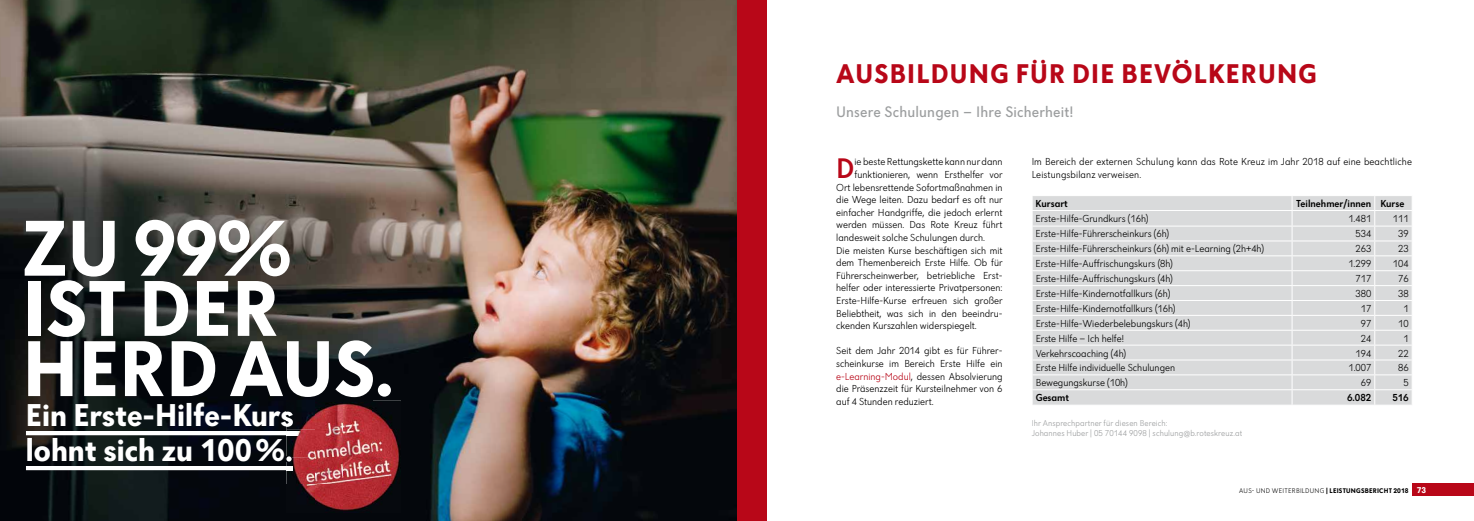
<style>
.page{position:relative;width:1474px;height:521px;background:#fff}
.page>*{position:absolute;margin:0;border:0;box-sizing:border-box;transform-origin:0 0}
.t1{font:700 81.73px/60.2px "Dunant";letter-spacing:.005em;color:#fff}
.t2{font:700 32.64px/34.9px "Dunant";color:#fff}
.t3{font:500 29.31px "Dunant";color:#b80718}
.t4{font:700 28px "Dunant";letter-spacing:.045em;color:#b80718}
.t5{font:15.75px "Dunant";letter-spacing:.01em;color:#9c9e9f}
.t6{font:300 10.5px/12.6px "Dunant";color:#000;text-align:justify}
.t7{font:500 10.5px "Dunant";color:#000}
.t8{font:300 8.75px/10.5px "Dunant";letter-spacing:.01em;color:#9c9e9f}
.t9{font:700 7px "Dunant";letter-spacing:.035em;color:#000}
.s1{color:#b80718}
.s2{font-weight:300}
.s3{font-size:8.75px;color:#fff}
</style>
<div class="page">
<div style="left:1411px;top:484px;width:62px;height:12px;background:#b80718"></div>
<div style="left:737px;top:0;width:29px;height:521px;background:#b80718"></div>
<div style="left:1032px;top:196px;width:379px;height:209px;background:#d9dadb"></div>
<hr style="left:1031px;top:210px;width:260px;height:1px;background:#fff">
<hr style="left:1291px;top:210px;width:83px;height:1px;background:#fff">
<hr style="left:1374px;top:210px;width:38px;height:1px;background:#fff">
<hr style="left:1031px;top:226px;width:260px;height:1px;background:#fff">
<hr style="left:1291px;top:226px;width:83px;height:1px;background:#fff">
<hr style="left:1374px;top:226px;width:38px;height:1px;background:#fff">
<hr style="left:1031px;top:240px;width:260px;height:1px;background:#fff">
<hr style="left:1291px;top:240px;width:83px;height:1px;background:#fff">
<hr style="left:1374px;top:240px;width:38px;height:1px;background:#fff">
<hr style="left:1031px;top:255px;width:260px;height:1px;background:#fff">
<hr style="left:1291px;top:255px;width:83px;height:1px;background:#fff">
<hr style="left:1374px;top:255px;width:38px;height:1px;background:#fff">
<hr style="left:1031px;top:270px;width:260px;height:1px;background:#fff">
<hr style="left:1291px;top:270px;width:83px;height:1px;background:#fff">
<hr style="left:1374px;top:270px;width:38px;height:1px;background:#fff">
<hr style="left:1031px;top:285px;width:260px;height:1px;background:#fff">
<hr style="left:1291px;top:285px;width:83px;height:1px;background:#fff">
<hr style="left:1374px;top:285px;width:38px;height:1px;background:#fff">
<hr style="left:1031px;top:300px;width:260px;height:1px;background:#fff">
<hr style="left:1291px;top:300px;width:83px;height:1px;background:#fff">
<hr style="left:1374px;top:300px;width:38px;height:1px;background:#fff">
<hr style="left:1031px;top:315px;width:260px;height:1px;background:#fff">
<hr style="left:1291px;top:315px;width:83px;height:1px;background:#fff">
<hr style="left:1374px;top:315px;width:38px;height:1px;background:#fff">
<hr style="left:1031px;top:330px;width:260px;height:1px;background:#fff">
<hr style="left:1291px;top:330px;width:83px;height:1px;background:#fff">
<hr style="left:1374px;top:330px;width:38px;height:1px;background:#fff">
<hr style="left:1031px;top:345px;width:260px;height:1px;background:#fff">
<hr style="left:1291px;top:345px;width:83px;height:1px;background:#fff">
<hr style="left:1374px;top:345px;width:38px;height:1px;background:#fff">
<hr style="left:1031px;top:359px;width:260px;height:1px;background:#fff">
<hr style="left:1291px;top:359px;width:83px;height:1px;background:#fff">
<hr style="left:1374px;top:359px;width:38px;height:1px;background:#fff">
<hr style="left:1031px;top:374px;width:260px;height:1px;background:#fff">
<hr style="left:1291px;top:374px;width:83px;height:1px;background:#fff">
<hr style="left:1374px;top:374px;width:38px;height:1px;background:#fff">
<hr style="left:1031px;top:389px;width:260px;height:1px;background:#fff">
<hr style="left:1291px;top:389px;width:83px;height:1px;background:#fff">
<svg style="left:1291px;top:196px;width:1px;height:209px"></svg>
<hr style="left:1374px;top:389px;width:38px;height:1px;background:#fff">
<svg style="left:1374px;top:196px;width:1px;height:209px"></svg>
<svg style="left:1411px;top:196px;width:1px;height:209px"></svg>
<img style="left:0;top:0;width:737px;height:521px">
<hr style="left:26px;top:431px;width:274px;height:4px;background:#fff">
<hr style="left:26px;top:466px;width:267px;height:4px;background:#fff">
<img style="left:372px;top:401px;width:29px;height:1px">
<svg style="left:401px;top:428px;width:1px;height:56px"></svg>
<svg style="left:286px;top:512px;width:86px;height:1px"></svg>
<img style="left:286px;top:402px;width:115px;height:110px">
<svg style="left:286px;top:401px;width:86px;height:34px;background:#812e34"></svg>
<img style="left:286px;top:431px;width:14px;height:4px">
<img style="left:286px;top:403px;width:8px;height:24px">
<svg style="left:286px;top:456px;width:7px;height:14px"></svg>
<h1 class="t1" style="left:23px;top:217px;width:373px">ZU 99%<br>IST DER<br>HERD AUS.</h1>
<h2 class="t2" style="left:26px;top:398px;width:269px">Ein Erste-Hilfe-Kurs lohnt sich zu 100%.</h2>
<h3 class="t4" style="left:836px;top:58px;width:482px">AUSBILDUNG FÜR DIE BEVÖLKERUNG</h3>
<h3 class="t5" style="left:836px;top:103px;width:239px">Unsere Schulungen – Ihre Sicherheit!</h3>
<h3 class="t3" style="left:836px;top:152px;width:20px">D</h3>
<p class="t6" style="left:854px;top:156px;width:149px">ie beste Rettungskette kann nur dann</p>
<p class="t6" style="left:854px;top:168px;width:150px">funktionieren, wenn Ersthelfer vor</p>
<p class="t6" style="left:836px;top:181px;width:168px">Ort lebensrettende Sofortmaßnahmen in</p>
<p class="t6" style="left:836px;top:193px;width:168px">die Wege leiten. Dazu bedarf es oft nur</p>
<p class="t6" style="left:836px;top:206px;width:168px">einfacher Handgriffe, die jedoch erlernt</p>
<p class="t6" style="left:836px;top:219px;width:168px">werden müssen. Das Rote Kreuz führt</p>
<p class="t6" style="left:836px;top:231px;width:150px">landesweit solche Schulungen durch.</p>
<p class="t6" style="left:836px;top:244px;width:168px">Die meisten Kurse beschäftigen sich mit</p>
<p class="t6" style="left:836px;top:256px;width:168px">dem Themenbereich Erste Hilfe. Ob für</p>
<p class="t6" style="left:836px;top:269px;width:168px">Führerscheinwerber, betriebliche Erst-</p>
<p class="t6" style="left:836px;top:282px;width:168px">helfer oder interessierte Privatpersonen:</p>
<p class="t6" style="left:836px;top:294px;width:168px">Erste-Hilfe-Kurse erfreuen sich großer</p>
<p class="t6" style="left:836px;top:307px;width:168px">Beliebtheit, was sich in den beeindru-</p>
<p class="t6" style="left:836px;top:319px;width:142px">ckenden Kurszahlen widerspiegelt.</p>
<p class="t6" style="left:836px;top:345px;width:168px">Seit dem Jahr 2014 gibt es für Führer&shy;scheinkurse im Bereich Erste Hilfe ein <span class="s1">e-Learning-Modul</span>, dessen Absolvierung die Präsenzzeit für Kursteilnehmer von 6 auf 4 Stunden reduziert.</p>
<p class="t6" style="left:1031px;top:156px;width:382px;line-height:12.2px">Im Bereich der externen Schulung kann das Rote Kreuz im Jahr 2018 auf eine beachtliche<br>Leistungsbilanz verweisen.</p>
<p class="t7" style="left:1035px;top:198px;width:34px">Kursart</p>
<p class="t7" style="left:1296px;top:198px;width:110px">Teilnehmer/innen Kurse</p>
<p class="t6" style="left:1035px;top:212px;width:114px">Erste-Hilfe-Grundkurs (16h)</p>
<p class="t6" style="left:1348px;top:212px;width:24px">1.481</p>
<p class="t6" style="left:1392px;top:212px;width:17px">111</p>
<p class="t6" style="left:1035px;top:228px;width:135px">Erste-Hilfe-Führerscheinkurs (6h)</p>
<p class="t6" style="left:1355px;top:228px;width:17px">534</p>
<p class="t6" style="left:1398px;top:228px;width:12px">39</p>
<p class="t6" style="left:1035px;top:243px;width:230px">Erste-Hilfe-Führerscheinkurs (6h) mit e-Learning (2h+4h)</p>
<p class="t6" style="left:1355px;top:243px;width:17px">263</p>
<p class="t6" style="left:1398px;top:243px;width:12px">23</p>
<p class="t6" style="left:1035px;top:257px;width:139px">Erste-Hilfe-Auffrischungskurs (8h)</p>
<p class="t6" style="left:1348px;top:257px;width:24px">1.299</p>
<p class="t6" style="left:1392px;top:257px;width:17px">104</p>
<p class="t6" style="left:1035px;top:272px;width:139px">Erste-Hilfe-Auffrischungskurs (4h)</p>
<p class="t6" style="left:1355px;top:272px;width:17px">717</p>
<p class="t6" style="left:1398px;top:272px;width:12px">76</p>
<p class="t6" style="left:1035px;top:287px;width:136px">Erste-Hilfe-Kindernotfallkurs (6h)</p>
<p class="t6" style="left:1355px;top:287px;width:17px">380</p>
<p class="t6" style="left:1398px;top:287px;width:12px">38</p>
<p class="t6" style="left:1035px;top:302px;width:141px">Erste-Hilfe-Kindernotfallkurs (16h)</p>
<p class="t6" style="left:1360px;top:302px;width:12px">17</p>
<p class="t6" style="left:1403px;top:302px;width:7px">1</p>
<p class="t6" style="left:1035px;top:317px;width:156px">Erste-Hilfe-Wiederbelebungskurs (4h)</p>
<p class="t6" style="left:1360px;top:317px;width:12px">97</p>
<p class="t6" style="left:1398px;top:317px;width:12px">10</p>
<p class="t6" style="left:1035px;top:332px;width:90px">Erste Hilfe – Ich helfe!</p>
<p class="t6" style="left:1360px;top:332px;width:12px">24</p>
<p class="t6" style="left:1403px;top:332px;width:7px">1</p>
<p class="t6" style="left:1035px;top:347px;width:92px">Verkehrscoaching (4h)</p>
<p class="t6" style="left:1355px;top:347px;width:17px">194</p>
<p class="t6" style="left:1398px;top:347px;width:12px">22</p>
<p class="t6" style="left:1035px;top:362px;width:141px">Erste Hilfe individuelle Schulungen</p>
<p class="t6" style="left:1348px;top:362px;width:24px">1.007</p>
<p class="t6" style="left:1398px;top:362px;width:12px">86</p>
<p class="t6" style="left:1035px;top:376px;width:93px">Bewegungskurse (10h)</p>
<p class="t6" style="left:1360px;top:376px;width:12px">69</p>
<p class="t6" style="left:1403px;top:376px;width:7px">5</p>
<p class="t7" style="left:1035px;top:392px;width:35px">Gesamt</p>
<p class="t7" style="left:1347px;top:392px;width:26px">6.082</p>
<p class="t7" style="left:1392px;top:392px;width:18px">516</p>
<p class="t8" style="left:1031px;top:418px;width:212px">Ihr Ansprechpartner für diesen Bereich:<br>Johannes Huber | 05 70144 9098 | schulung@b.roteskreuz.at</p>
<p class="t9" style="left:1239px;top:486px;width:189px"><span class="s2">AUS- UND WEITERBILDUNG</span> | LEISTUNGSBERICHT 2018 <span class="s3">73</span></p>
</div>
